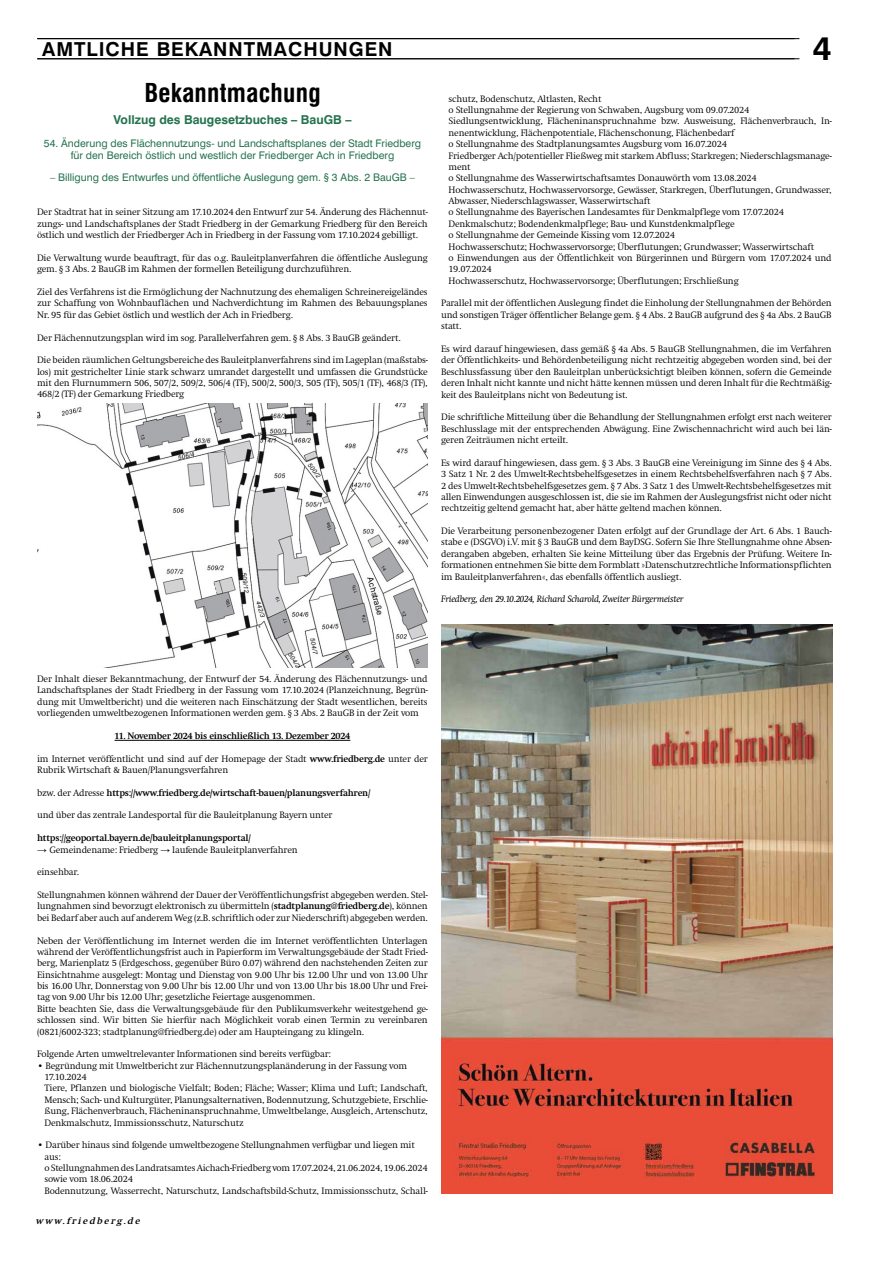
<style>
.page{position:relative;width:869px;height:1265px;background:#fff}
.page>*{position:absolute;margin:0;border:0;box-sizing:border-box;transform-origin:0 0}
.t1{font:700 33.25px "Swiss 721 BT";color:#000}
.t2{font:700 condensed 25.38px "Swiss 721 BT";letter-spacing:.01em;color:#000}
.t3{font:700 19.25px "Swiss 721 BT";letter-spacing:.05em;color:#000}
.t4{font:700 12.25px "Swiss 721 BT";color:#25724f}
.t5{font:10.5px/11.4px "Swiss 721 BT";color:#25724f;text-align:center}
.t6{font:300 9.62px/11.4px "Swift EF";letter-spacing:-.02em;color:#000;text-align:justify}
.t7{font:700 9.62px "Swift EF";letter-spacing:-.02em;color:#000}
.t8{font:italic 9.62px "Swift EF";letter-spacing:-.02em;color:#000}
.t9{font:italic 700 9.62px "Swift EF";color:#000}
.s1{font-weight:700}
.s2{font-weight:300}
.s3{font-family:"Arial";font-weight:400}
</style>
<div class="page">
<hr style="left:37px;top:59px;width:762px;height:1px;background:#000">
<hr style="left:37px;top:38px;width:762px;height:1px;background:#000">
<img style="left:441px;top:625px;width:390px;height:568px">
<hr style="left:114px;top:740px;width:236px;height:1px;background:#000">
<img style="left:37px;top:404px;width:390px;height:263px">
<h3 class="t3" style="left:42px;top:38px;width:351px">AMTLICHE BEKANNTMACHUNGEN</h3>
<h1 class="t1" style="left:812px;top:28px;width:20px">4</h1>
<h2 class="t2" style="left:144px;top:77px;width:178px">Bekanntmachung</h2>
<p class="t4" style="left:113px;top:113px;width:239px">Vollzug des Baugesetzbuches – BauGB –</p>
<p class="t5" style="left:44px;top:138px;width:378px">54. Änderung des Flächennutzungs- und Landschaftsplanes der Stadt Friedberg für den Bereich östlich und westlich der Friedberger Ach in Friedberg</p>
<p class="t5" style="left:50px;top:172px;width:366px">– Billigung des Entwurfes und öffentliche Auslegung gem. § 3 Abs. 2 BauGB –</p>
<p class="t6" style="left:37px;top:207px;width:392px">Der Stadtrat hat in seiner Sitzung am 17.10.2024 den Entwurf zur 54. Änderung des Flächennut&shy;zungs- und Landschaftsplanes der Stadt Friedberg in der Gemarkung Friedberg für den Bereich östlich und westlich der Friedberger Ach in Friedberg in der Fassung vom 17.10.2024 gebilligt.</p>
<p class="t6" style="left:37px;top:252px;width:392px">Die Verwaltung wurde beauftragt, für das o.g. Bauleitplanverfahren die öffentliche Auslegung gem. § 3 Abs. 2 BauGB im Rahmen der formellen Beteiligung durchzuführen.</p>
<p class="t6" style="left:37px;top:286px;width:392px">Ziel des Verfahrens ist die Ermöglichung der Nachnutzung des ehemaligen Schreinereigeländes zur Schaffung von Wohnbauflächen und Nachverdichtung im Rahmen des Bebauungsplanes Nr. 95 für das Gebiet östlich und westlich der Ach in Friedberg.</p>
<p class="t6" style="left:37px;top:332px;width:365px">Der Flächennutzungsplan wird im sog. Parallelverfahren gem. § 8 Abs. 3 BauGB geändert.</p>
<p class="t6" style="left:37px;top:355px;width:392px">Die beiden räumlichen Geltungsbereiche des Bauleitplanverfahrens sind im Lageplan (maßstabs&shy;los) mit gestrichelter Linie stark schwarz umrandet dargestellt und umfassen die Grundstücke mit den Flurnummern 506, 507/2, 509/2, 506/4 (TF), 500/2, 500/3, 505 (TF), 505/1 (TF), 468/3 (TF), 468/2 (TF) der Gemarkung Friedberg</p>
<p class="t6" style="left:448px;top:93px;width:384px;text-align:left">schutz, Bodenschutz, Altlasten, Recht<br>o Stellungnahme der Regierung von Schwaben, Augsburg vom 09.07.2024<br>Siedlungsentwicklung, Flächeninanspruchnahme bzw. Ausweisung, Flächenverbrauch, In&shy;nenentwicklung, Flächenpotentiale, Flächenschonung, Flächenbedarf<br>o Stellungnahme des Stadtplanungsamtes Augsburg vom 16.07.2024<br>Friedberger Ach/potentieller Fließweg mit starkem Abfluss; Starkregen; Niederschlagsmanage&shy;ment<br>o Stellungnahme des Wasserwirtschaftsamtes Donauwörth vom 13.08.2024<br>Hochwasserschutz, Hochwasservorsorge, Gewässer, Starkregen, Überflutungen, Grundwasser, Abwasser, Niederschlagswasser, Wasserwirtschaft<br>o Stellungnahme des Bayerischen Landesamtes für Denkmalpflege vom 17.07.2024<br>Denkmalschutz; Bodendenkmalpflege; Bau- und Kunstdenkmalpflege<br>o Stellungnahme der Gemeinde Kissing vom 12.07.2024<br>Hochwasserschutz; Hochwasservorsorge; Überflutungen; Grundwasser; Wasserwirtschaft<br>o Einwendungen aus der Öffentlichkeit von Bürgerinnen und Bürgern vom 17.07.2024 und 19.07.2024<br>Hochwasserschutz, Hochwasservorsorge; Überflutungen; Erschließung</p>
<p class="t6" style="left:441px;top:298px;width:392px">Parallel mit der öffentlichen Auslegung findet die Einholung der Stellungnahmen der Behörden und sonstigen Träger öffentlicher Belange gem. § 4 Abs. 2 BauGB aufgrund des § 4a Abs. 2 BauGB statt.</p>
<p class="t6" style="left:441px;top:343px;width:392px">Es wird darauf hingewiesen, dass gemäß § 4a Abs. 5 BauGB Stellungnahmen, die im Verfahren der Öffentlichkeits- und Behördenbeteiligung nicht rechtzeitig abgegeben worden sind, bei der Beschlussfassung über den Bauleitplan unberücksichtigt bleiben können, sofern die Gemeinde deren Inhalt nicht kannte und nicht hätte kennen müssen und deren Inhalt für die Rechtmäßig&shy;keit des Bauleitplans nicht von Bedeutung ist.</p>
<p class="t6" style="left:441px;top:412px;width:392px">Die schriftliche Mitteilung über die Behandlung der Stellungnahmen erfolgt erst nach weiterer Beschlusslage mit der entsprechenden Abwägung. Eine Zwischennachricht wird auch bei län&shy;geren Zeiträumen nicht erteilt.</p>
<p class="t6" style="left:441px;top:457px;width:392px">Es wird darauf hingewiesen, dass gem. § 3 Abs. 3 BauGB eine Vereinigung im Sinne des § 4 Abs.<br>3 Satz 1 Nr. 2 des Umwelt-Rechtsbehelfsgesetzes in einem Rechtsbehelfsverfahren nach § 7 Abs.<br>2 des Umwelt-Rechtsbehelfsgesetzes gem. § 7 Abs. 3 Satz 1 des Umwelt-Rechtsbehelfsgesetzes mit allen Einwendungen ausgeschlossen ist, die sie im Rahmen der Auslegungsfrist nicht oder nicht rechtzeitig geltend gemacht hat, aber hätte geltend machen können.</p>
<p class="t6" style="left:441px;top:525px;width:392px">Die Verarbeitung personenbezogener Daten erfolgt auf der Grundlage der Art. 6 Abs. 1 Bauch&shy;stabe e (DSGVO) i.V. mit § 3 BauGB und dem BayDSG. Sofern Sie Ihre Stellungnahme ohne Absen&shy;derangaben abgeben, erhalten Sie keine Mitteilung über das Ergebnis der Prüfung. Weitere In&shy;formationen entnehmen Sie bitte dem Formblatt »Datenschutzrechtliche Informationspflichten im Bauleitplanverfahren«, das ebenfalls öffentlich ausliegt.</p>
<p class="t8" style="left:441px;top:594px;width:244px">Friedberg, den 29.10.2024, Richard Scharold, Zweiter Bürgermeister</p>
<p class="t6" style="left:37px;top:673px;width:392px">Der Inhalt dieser Bekanntmachung, der Entwurf der 54. Änderung des Flächennutzungs- und Landschaftsplanes der Stadt Friedberg in der Fassung vom 17.10.2024 (Planzeichnung, Begrün&shy;dung mit Umweltbericht) und die weiteren nach Einschätzung der Stadt wesentlichen, bereits vorliegenden umweltbezogenen Informationen werden gem. § 3 Abs. 2 BauGB in der Zeit vom</p>
<p class="t7" style="left:114px;top:730px;width:237px">11. November 2024 bis einschließlich 13. Dezember 2024</p>
<p class="t6" style="left:37px;top:753px;width:392px">im Internet veröffentlicht und sind auf der Homepage der Stadt <span class="s1">www.friedberg.de</span> unter der<br>Rubrik Wirtschaft &amp; Bauen/Planungsverfahren</p>
<p class="t7" style="left:37px;top:787px;width:335px"><span class="s2">bzw. der Adresse</span> https://www.friedberg.de/wirtschaft-bauen/planungsverfahren/</p>
<p class="t6" style="left:37px;top:810px;width:297px">und über das zentrale Landesportal für die Bauleitplanung Bayern unter</p>
<p class="t7" style="left:37px;top:833px;width:215px">https://geoportal.bayern.de/bauleitplanungsportal/</p>
<p class="t6" style="left:37px;top:844px;width:262px"><span class="s3">→</span> Gemeindename: Friedberg <span class="s3">→</span> laufende Bauleitplanverfahren</p>
<p class="t6" style="left:37px;top:867px;width:43px">einsehbar.</p>
<p class="t6" style="left:37px;top:889px;width:392px">Stellungnahmen können während der Dauer der Veröffentlichungsfrist abgegeben werden. Stel&shy;lungnahmen sind bevorzugt elektronisch zu übermitteln (<span class="s1">stadtplanung@friedberg.de</span>), können bei Bedarf aber auch auf anderem Weg (z.B. schriftlich oder zur Niederschrift) abgegeben werden.</p>
<p class="t6" style="left:37px;top:935px;width:392px;text-align:left">Neben der Veröffentlichung im Internet werden die im Internet veröffentlichten Unterlagen während der Veröffentlichungsfrist auch in Papierform im Verwaltungsgebäude der Stadt Fried&shy;berg, Marienplatz 5 (Erdgeschoss, gegenüber Büro 0.07) während den nachstehenden Zeiten zur Einsichtnahme ausgelegt: Montag und Dienstag von 9.00 Uhr bis 12.00 Uhr und von 13.00 Uhr bis 16.00 Uhr, Donnerstag von 9.00 Uhr bis 12.00 Uhr und von 13.00 Uhr bis 18.00 Uhr und Frei&shy;tag von 9.00 Uhr bis 12.00 Uhr; gesetzliche Feiertage ausgenommen.<br>Bitte beachten Sie, dass die Verwaltungsgebäude für den Publikumsverkehr weitestgehend ge&shy;schlossen sind. Wir bitten Sie hierfür nach Möglichkeit vorab einen Termin zu vereinbaren (0821/6002-323; stadtplanung@friedberg.de) oder am Haupteingang zu klingeln.</p>
<p class="t6" style="left:37px;top:1049px;width:295px">Folgende Arten umweltrelevanter Informationen sind bereits verfügbar:</p>
<p class="t6" style="left:44px;top:1060px;width:384px;text-align:left;text-indent:-7px">• Begründung mit Umweltbericht zur Flächennutzungsplanänderung in der Fassung vom 17.10.2024<br>Tiere, Pflanzen und biologische Vielfalt; Boden; Fläche; Wasser; Klima und Luft; Landschaft, Mensch; Sach- und Kulturgüter, Planungsalternativen, Bodennutzung, Schutzgebiete, Erschlie&shy;ßung, Flächenverbrauch, Flächeninanspruchnahme, Umweltbelange, Ausgleich, Artenschutz, Denkmalschutz, Immissionsschutz, Naturschutz</p>
<p class="t6" style="left:44px;top:1140px;width:384px;text-align:left;text-indent:-7px">• Darüber hinaus sind folgende umweltbezogene Stellungnahmen verfügbar und liegen mit aus:<br>o Stellungnahmen des Landratsamtes Aichach-Friedberg vom 17.07.2024, 21.06.2024, 19.06.2024 sowie vom 18.06.2024<br>Bodennutzung, Wasserrecht, Naturschutz, Landschaftsbild-Schutz, Immissionsschutz, Schall-</p>
<p class="t9" style="left:36px;top:1215px;width:108px">www.friedberg.de</p>
</div>
